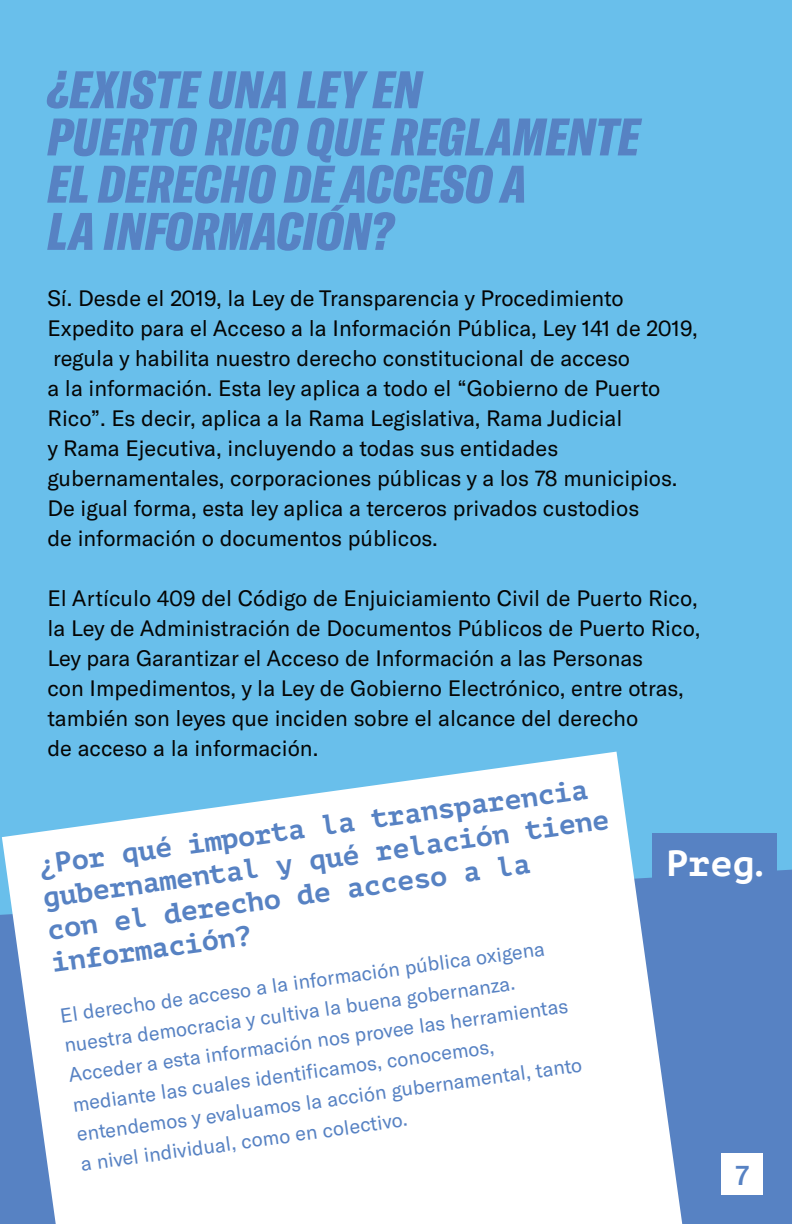
<style>
.page{position:relative;width:792px;height:1224px;background:#69bfeb}
.page>*{position:absolute;margin:0;border:0;box-sizing:border-box;transform-origin:0 0}
.t1{font:italic 900 extra-condensed 52px/47.2px "GT America";color:#5782c3}
.t2{font:700 36.8px "PT Mono";color:#fff}
.t3{font:700 28px/32.8px "PT Mono";color:#5782c3}
.t4{font:500 27px "GT America";color:#5782c3}
.t5{font:22px/30px "GT America";color:#050504}
.t6{font:20px/30px "GT America";color:#5782c3}
</style>
<div class="page">
<div style="left:0;top:870px;width:792px;height:354px;background:#5782c3"></div>
<div style="left:652px;top:833px;width:124px;height:57px;background:#5782c3"></div>
<svg style="left:2px;top:752px;width:680px;height:472px;background:#e4f0f9"></svg>
<div style="left:721px;top:1153px;width:42px;height:42px;background:#fff"></div>
<h1 class="t1" style="left:47px;top:66px;width:594px">¿EXISTE UNA LEY EN<br>PUERTO RICO QUE REGLAMENTE<br>EL DERECHO DE ACCESO A<br>LA INFORMACIÓN?</h1>
<p class="t5" style="left:47px;top:284px;width:652px">Sí. Desde el 2019, la Ley de Transparencia y Procedimiento Expedito para el Acceso a la Información Pública, Ley 141 de 2019, regula y habilita nuestro derecho constitucional de acceso<br>a la información. Esta ley aplica a todo el “Gobierno de Puerto Rico”. Es decir, aplica a la Rama Legislativa, Rama Judicial<br>y Rama Ejecutiva, incluyendo a todas sus entidades gubernamentales, corporaciones públicas y a los 78 municipios.<br>De igual forma, esta ley aplica a terceros privados custodios<br>de información o documentos públicos.</p>
<p class="t5" style="left:47px;top:584px;width:654px">El Artículo 409 del Código de Enjuiciamiento Civil de Puerto Rico, la Ley de Administración de Documentos Públicos de Puerto Rico, Ley para Garantizar el Acceso de Información a las Personas<br>con Impedimentos, y la Ley de Gobierno Electrónico, entre otras, también son leyes que inciden sobre el alcance del derecho<br>de acceso a la información.</p>
<p class="t3" style="left:37px;top:852px;width:573px;rotate:-8deg">¿Por qué importa la transparencia gubernamental y qué relación tiene con el derecho de acceso a la información?</p>
<h2 class="t2" style="left:667px;top:849px;width:105px">Preg.</h2>
<p class="t6" style="left:58px;top:1002px;width:512px;rotate:-8deg">El derecho de acceso a la información pública oxigena nuestra democracia y cultiva la buena gobernanza.<br>Acceder a esta información nos provee las herramientas mediante las cuales identifi camos, conocemos, entendemos y evaluamos la acción gubernamental, tanto a nivel individual, como en colectivo.</p>
<p class="t4" style="left:736px;top:1165px;width:15px">7</p>
</div>
